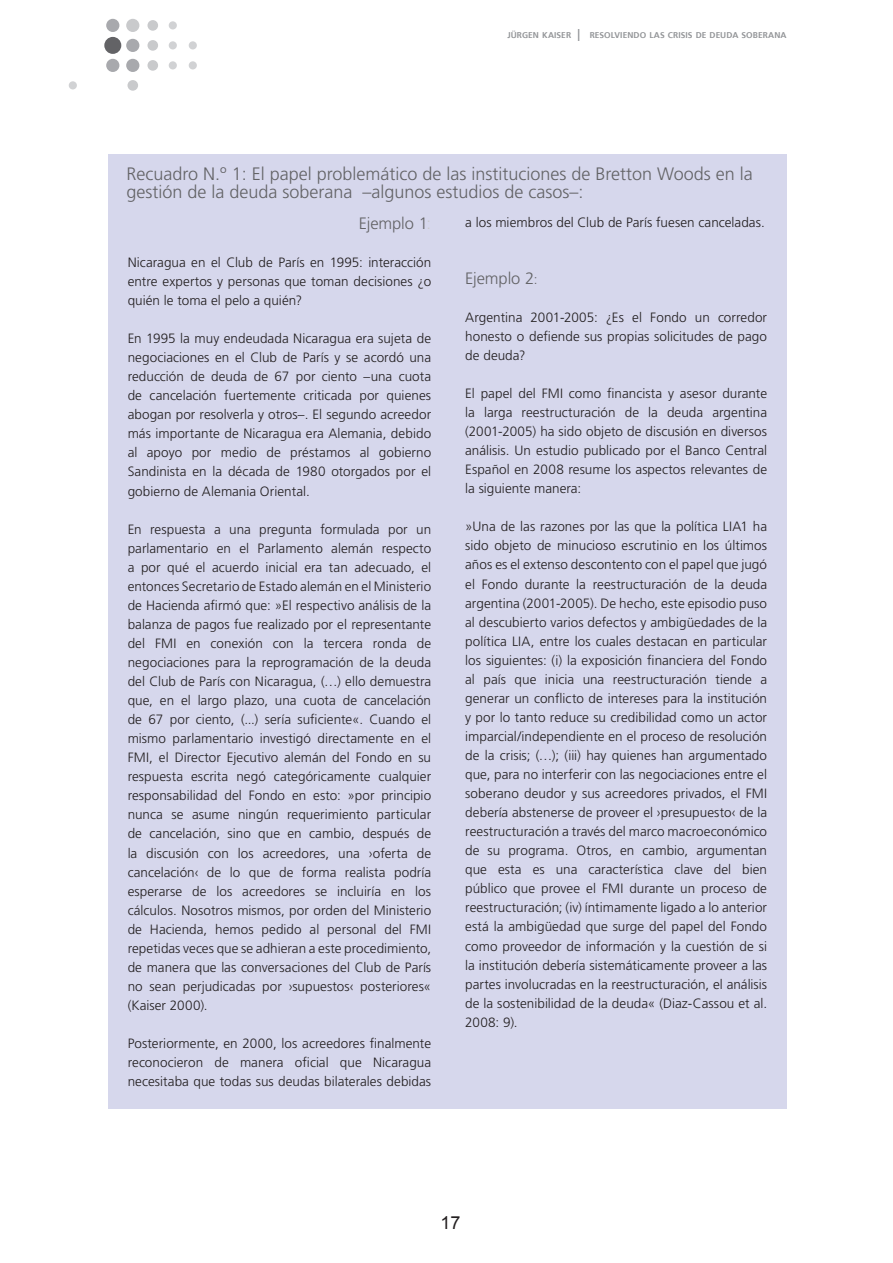
<style>
.page{position:relative;width:893px;height:1263px;background:#fff}
.page>*{position:absolute;margin:0;border:0;box-sizing:border-box;transform-origin:0 0}
.t1{font:300 18px/18px "Frutiger LT Std";color:#636366}
.t2{font:18px "Arial";color:#231f20}
.t3{font:300 16.5px "Frutiger LT Std";letter-spacing:-.005em;color:#636366}
.t4{font:300 13.5px/19px "Frutiger LT Std";letter-spacing:.005em;color:#231f20;text-align:justify}
.t5{font:700 8.4px "Frutiger CE";letter-spacing:.005em;color:#939598}
.s1{font-size:12px}
.s2{color:#c9cacc}
.s3{font-size:13.5px}
</style>
<div class="page">
<div style="left:104px;top:37px;width:17px;height:17px;background:#636366;border-radius:50%"></div>
<div style="left:69px;top:81px;width:8px;height:8px;background:#d1d2d4;border-radius:50%"></div>
<div style="left:127px;top:80px;width:11px;height:11px;background:#c9cacc;border-radius:50%"></div>
<div style="left:169px;top:21px;width:8px;height:8px;background:#d1d2d4;border-radius:50%"></div>
<div style="left:147px;top:20px;width:11px;height:11px;background:#c9cacc;border-radius:50%"></div>
<div style="left:189px;top:41px;width:8px;height:8px;background:#d1d2d4;border-radius:50%"></div>
<div style="left:169px;top:41px;width:8px;height:8px;background:#d1d2d4;border-radius:50%"></div>
<div style="left:147px;top:40px;width:11px;height:11px;background:#c9cacc;border-radius:50%"></div>
<div style="left:189px;top:61px;width:8px;height:8px;background:#d1d2d4;border-radius:50%"></div>
<div style="left:169px;top:61px;width:8px;height:8px;background:#d1d2d4;border-radius:50%"></div>
<div style="left:147px;top:60px;width:11px;height:11px;background:#c9cacc;border-radius:50%"></div>
<div style="left:126px;top:19px;width:13px;height:13px;background:#c9cacc;border-radius:50%"></div>
<div style="left:106px;top:19px;width:13px;height:13px;background:#a8a9ad;border-radius:50%"></div>
<div style="left:126px;top:39px;width:13px;height:13px;background:#a8a9ad;border-radius:50%"></div>
<div style="left:126px;top:59px;width:13px;height:13px;background:#a8a9ad;border-radius:50%"></div>
<div style="left:106px;top:59px;width:13px;height:13px;background:#a8a9ad;border-radius:50%"></div>
<div style="left:108px;top:154px;width:679px;height:954px;background:#d6d7ec"></div>
<p class="t5" style="left:507px;top:30px;width:281px">JÜRGEN KAISER <span class="s1">|</span> RESOLVIENDO LAS CRISIS DE DEUDA SOBERANA</p>
<p class="t1" style="left:126px;top:165px;width:628px">Recuadro N.º 1: El papel problemático de las instituciones de Bretton Woods en la gestión de la deuda soberana –algunos estudios de casos–:</p>
<p class="t3" style="left:359px;top:214px;width:74px">Ejemplo 1<span class="s2">:</span></p>
<p class="t4" style="left:128px;top:253px;width:305px">Nicaragua en el Club de París en 1995: interacción entre expertos y personas que toman decisiones ¿o quién le toma el pelo a quién?</p>
<p class="t4" style="left:128px;top:329px;width:305px">En 1995 la muy endeudada Nicaragua era sujeta de negociaciones en el Club de París y se acordó una reducción de deuda de 67 por ciento –una cuota de cancelación fuertemente criticada por quienes abogan por resolverla y otros–. El segundo acreedor más importante de Nicaragua era Alemania, debido al apoyo por medio de préstamos al gobierno Sandinista en la década de 1980 otorgados por el gobierno de Alemania Oriental.</p>
<p class="t4" style="left:128px;top:520px;width:305px">En respuesta a una pregunta formulada por un parlamentario en el Parlamento alemán respecto a por qué el acuerdo inicial era tan adecuado, el entonces Secretario de Estado alemán en el Ministerio de Hacienda afirmó que: »El respectivo análisis de la balanza de pagos fue realizado por el representante del FMI en conexión con la tercera ronda de negociaciones para la reprogramación de la deuda del Club de París con Nicaragua, (…) ello demuestra que, en el largo plazo, una cuota de cancelación de 67 por ciento, (...) sería suficiente«. Cuando el mismo parlamentario investigó directamente en el FMI, el Director Ejecutivo alemán del Fondo en su respuesta escrita negó categóricamente cualquier responsabilidad del Fondo en esto: »por principio nunca se asume ningún requerimiento particular de cancelación, sino que en cambio, después de la discusión con los acreedores, una ›oferta de cancelación‹ de lo que de forma realista podría esperarse de los acreedores se incluiría en los cálculos. Nosotros mismos, por orden del Ministerio de Hacienda, hemos pedido al personal del FMI repetidas veces que se adhieran a este procedimiento, de manera que las conversaciones del Club de París no sean perjudicadas por ›supuestos‹ posteriores« (Kaiser 2000).</p>
<p class="t4" style="left:128px;top:1034px;width:305px">Posteriormente, en 2000, los acreedores finalmente reconocieron de manera oficial que Nicaragua necesitaba que todas sus deudas bilaterales debidas</p>
<p class="t4" style="left:465px;top:213px;width:301px">a los miembros del Club de París fuesen canceladas.</p>
<p class="t3" style="left:465px;top:269px;width:74px">Ejemplo 2<span class="s3">:</span></p>
<p class="t4" style="left:465px;top:308px;width:303px">Argentina 2001‑2005: ¿Es el Fondo un corredor honesto o defiende sus propias solicitudes de pago de deuda?</p>
<p class="t4" style="left:465px;top:384px;width:303px">El papel del FMI como financista y asesor durante la larga reestructuración de la deuda argentina (2001‑2005) ha sido objeto de discusión en diversos análisis. Un estudio publicado por el Banco Central Español en 2008 resume los aspectos relevantes de la siguiente manera:</p>
<p class="t4" style="left:465px;top:517px;width:303px">»Una de las razones por las que la política LIA1 ha sido objeto de minucioso escrutinio en los últimos años es el extenso descontento con el papel que jugó el Fondo durante la reestructuración de la deuda argentina (2001‑2005). De hecho, este episodio puso al descubierto varios defectos y ambigüedades de la política LIA, entre los cuales destacan en particular los siguientes: (i) la exposición financiera del Fondo al país que inicia una reestructuración tiende a generar un conflicto de intereses para la institución y por lo tanto reduce su credibilidad como un actor imparcial/independiente en el proceso de resolución de la crisis; (…); (iii) hay quienes han argumentado que, para no interferir con las negociaciones entre el soberano deudor y sus acreedores privados, el FMI debería abstenerse de proveer el ›presupuesto‹ de la reestructuración a través del marco macroeconómico de su programa. Otros, en cambio, argumentan que esta es una característica clave del bien público que provee el FMI durante un proceso de reestructuración; (iv) íntimamente ligado a lo anterior está la ambigüedad que surge del papel del Fondo como proveedor de información y la cuestión de si la institución debería sistemáticamente proveer a las partes involucradas en la reestructuración, el análisis de la sostenibilidad de la deuda« (Diaz-Cassou et al.<br>2008: 9).</p>
<p class="t2" style="left:440px;top:1210px;width:22px">17</p>
</div>
